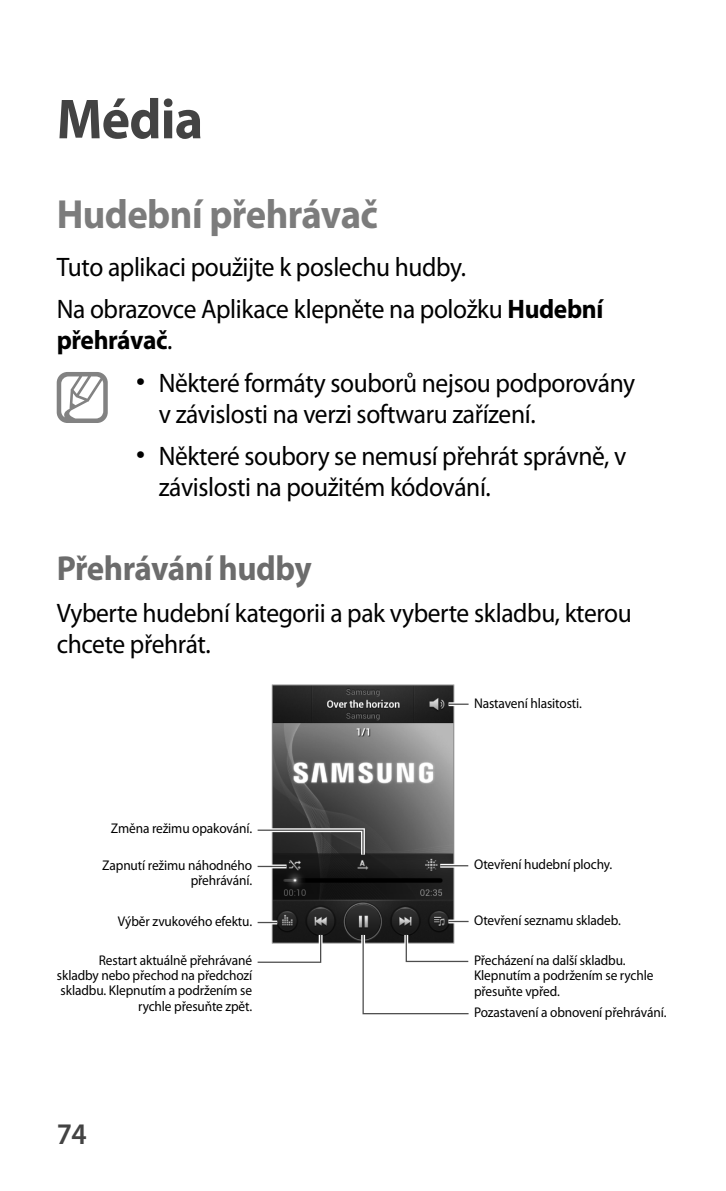
<style>
.page{position:relative;width:726px;height:1191px;background:#fff}
.page>*{position:absolute;margin:0;border:0;box-sizing:border-box;transform-origin:0 0}
.t1{font:700 56.8px "Myriad Pro";letter-spacing:-.015em;color:#434343;scale:.95 1}
.t2{font:700 40.8px "Myriad Pro";letter-spacing:-.015em;color:#7c7c7c;scale:.95 1}
.t3{font:700 34.8px "Myriad Pro";letter-spacing:-.015em;color:#6c6c6c;scale:.95 1}
.t4{font:600 30px "Myriad Pro";color:#434343;scale:.95 1}
.t5{font:26.8px/30.8px "Myriad Pro";letter-spacing:-.015em;color:#000;scale:.95 1}
.t6{font:700 26.8px "Myriad Pro";letter-spacing:-.02em;color:#000;scale:.95 1}
.t7{font:14px/15.2px "Myriad Pro";letter-spacing:-.01em;color:#000;text-align:right;scale:.95 1}
.s1{font-weight:700}
.s2{font-weight:400}
.s3{font-size:32px}
</style>
<div class="page">
<svg style="left:57px;top:372px;width:51px;height:51px"></svg>
<img style="left:274px;top:686px;width:178px;height:255px">
<div style="left:272px;top:684px;width:182px;height:259px;border:1px solid #8b8b8b"></div>
<svg style="left:448px;top:702px;width:7px;height:4px"></svg>
<hr style="left:448px;top:703px;width:20px;height:2px;background:#4d4d4d">
<hr style="left:440px;top:864px;width:28px;height:3px;background:#fff">
<svg style="left:440px;top:865px;width:28px;height:1px"></svg>
<svg style="left:258px;top:864px;width:28px;height:4px"></svg>
<hr style="left:258px;top:865px;width:28px;height:2px;background:#4d4d4d">
<svg style="left:258px;top:920px;width:19px;height:4px"></svg>
<svg style="left:258px;top:922px;width:19px;height:1px"></svg>
<svg style="left:448px;top:919px;width:20px;height:4px"></svg>
<hr style="left:448px;top:920px;width:20px;height:2px;background:#4d4d4d">
<svg style="left:359px;top:931px;width:110px;height:84px"></svg>
<svg style="left:257px;top:931px;width:67px;height:32px"></svg>
<svg style="left:257px;top:826px;width:110px;height:32px"></svg>
<h1 class="t1" style="left:57px;top:97px;width:156px">Média</h1>
<h2 class="t2" style="left:57px;top:199px;width:340px">Hudební přehrávač</h2>
<h3 class="t5" style="left:57px;top:248px;width:577px;line-height:42px">Tuto aplikaci použijte k poslechu hudby.<br>Na obrazovce Aplikace klepněte na položku <span class="s1">Hudební</span></h3>
<h3 class="t6" style="left:57px;top:330px;width:123px">přehrávač<span class="s2">.</span></h3>
<h3 class="t5" style="left:159px;top:370px;width:503px;text-indent:-23px"><span class="s3">•</span> Některé formáty souborů nejsou podporovány v závislosti na verzi softwaru zařízení.</h3>
<h3 class="t5" style="left:159px;top:443px;width:493px;text-indent:-23px"><span class="s3">•</span> Některé soubory se nemusí přehrát správně, v závislosti na použitém kódování.</h3>
<h3 class="t3" style="left:57px;top:555px;width:270px">Přehrávání hudby</h3>
<h3 class="t5" style="left:57px;top:600px;width:607px">Vyberte hudební kategorii a pak vyberte skladbu, kterou chcete přehrát.</h3>
<p class="t7" style="left:111px;top:822px;width:150px">Změna režimu opakování.</p>
<p class="t7" style="left:102px;top:858px;width:159px">Zapnutí režimu náhodného přehrávání.</p>
<p class="t7" style="left:118px;top:914px;width:143px">Výběr zvukového efektu.</p>
<p class="t7" style="left:57px;top:953px;width:207px">Restart aktuálně přehrávané skladby nebo přechod na předchozí skladbu. Klepnutím a podržením se rychle přesuňte zpět.</p>
<h3 class="t4" style="left:57px;top:1115px;width:33px">74</h3>
<p class="t7" style="left:474px;top:697px;width:115px">Nastavení hlasitosti.</p>
<p class="t7" style="left:474px;top:857px;width:147px">Otevření hudební plochy.</p>
<p class="t7" style="left:474px;top:914px;width:156px">Otevření seznamu skladeb.</p>
<p class="t7" style="left:474px;top:953px;width:190px;text-align:left">Přecházení na další skladbu.<br>Klepnutím a podržením se rychle přesuňte vpřed.</p>
<p class="t7" style="left:474px;top:1006px;width:204px">Pozastavení a obnovení přehrávání.</p>
</div>
